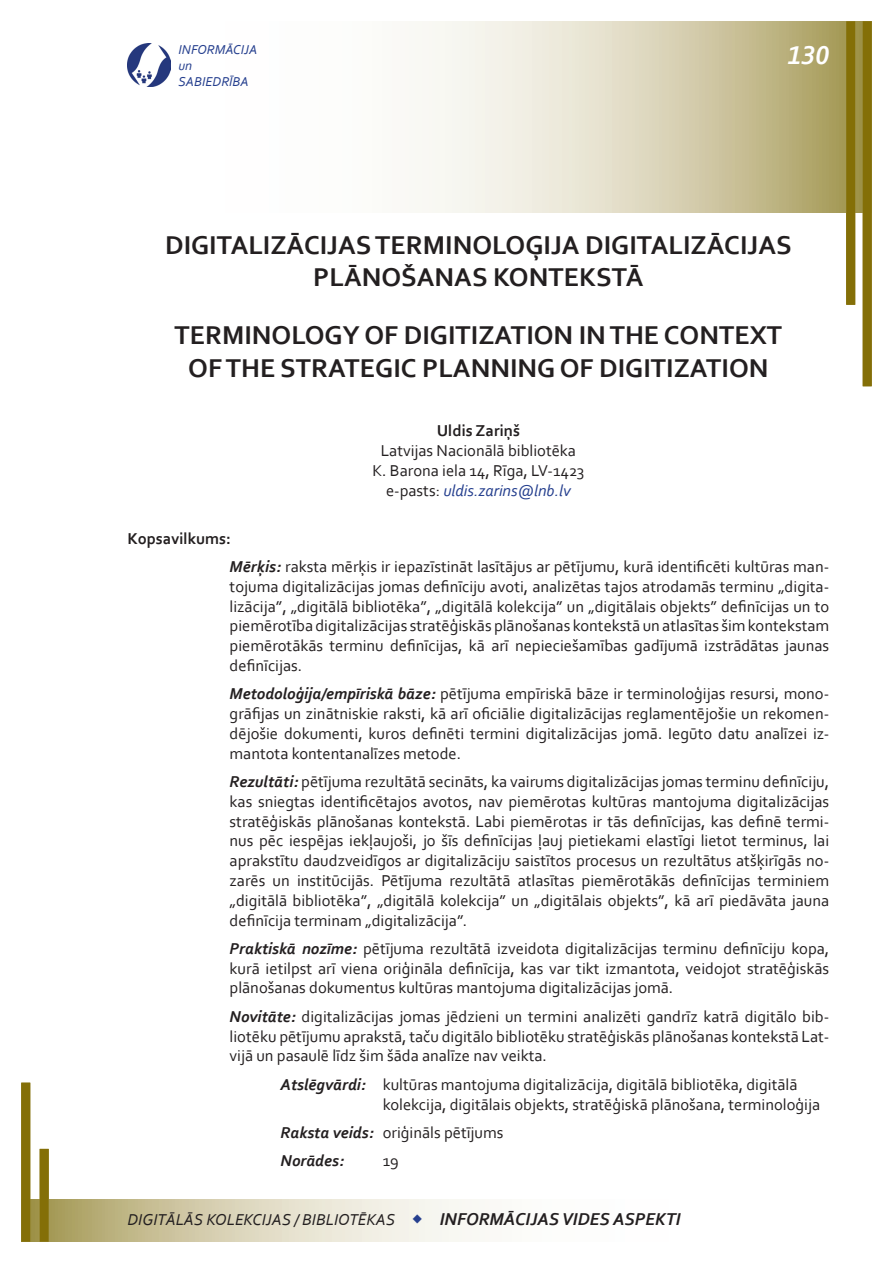
<style>
.page{position:relative;width:893px;height:1263px;background:#fff}
.page>*{position:absolute;margin:0;border:0;box-sizing:border-box;transform-origin:0 0}
.V{font:700 27px/32.4px "Corbel";color:#231f20;text-align:center}
.t1{font:italic 700 27px "Corbel";color:#fff}
.t2{font:italic 700 18px "Corbel";color:#231f20}
.Abstract{font:16.5px/19.8px "Corbel";color:#231f20;text-align:justify}
.Abstract_tech{font:16.5px/19.8px "Corbel";color:#231f20}
.t3{font:italic 16.5px "Corbel";color:#231f20}
.bt_centre{font:16.5px "Corbel";color:#231f20}
.bt_centre-2{font:italic 16.5px "Corbel";color:#253f8e}
.Abstract_name{font:700 16.5px "Corbel";color:#231f20}
.bt_centre-3{font:700 16.5px "Corbel";color:#231f20}
.Abstract_tech-2{font:italic 700 16.5px "Corbel";color:#231f20}
.t4{font:italic 13.5px/16.2px "Corbel";color:#253f8e}
.s1{font-style:normal;color:#231f20}
.s2{font-weight:700;font-style:italic}
</style>
<div class="page">
<svg style="left:127px;top:21px;width:736px;height:192px"></svg>
<svg style="left:30px;top:1199px;width:449px;height:43px;background:#d9d3b7"></svg>
<div style="left:863px;top:21px;width:9px;height:365px;background:#846f07"></div>
<div style="left:846px;top:21px;width:9px;height:284px;background:#846f07"></div>
<div style="left:21px;top:1083px;width:9px;height:159px;background:#846f07"></div>
<div style="left:40px;top:1149px;width:9px;height:93px;background:#846f07"></div>
<svg style="left:413px;top:1214px;width:9px;height:10px"></svg>
<p class="t4" style="left:179px;top:41px;width:80px">INFORMĀCIJA un<br>SABIEDRĪBA</p>
<h1 class="t1" style="left:787px;top:38px;width:43px">130</h1>
<p class="V" style="left:165px;top:228px;width:628px">DIGITALIZĀCIJAS TERMINOLOĢIJA DIGITALIZĀCIJAS<br>PLĀNOŠANAS KONTEKSTĀ</p>
<p class="V" style="left:174px;top:318px;width:609px">TERMINOLOGY OF DIGITIZATION IN THE CONTEXT<br>OF THE STRATEGIC PLANNING OF DIGITIZATION</p>
<p class="bt_centre-3" style="left:437px;top:420px;width:85px">Uldis Zariņš</p>
<p class="bt_centre" style="left:381px;top:440px;width:197px">Latvijas Nacionālā bibliotēka</p>
<p class="bt_centre" style="left:372px;top:460px;width:214px">K. Barona iela 14, Rīga, LV-1423</p>
<p class="bt_centre-2" style="left:386px;top:480px;width:186px"><span class="s1">e-pasts:</span> uldis.zarins@lnb.lv</p>
<p class="Abstract_name" style="left:128px;top:528px;width:105px">Kopsavilkums:</p>
<p class="Abstract" style="left:230px;top:556px;width:601px"><span class="s2">Mērķis:</span> raksta mērķis ir iepazīstināt lasītājus ar pētījumu, kurā identificēti kultūras man&shy;tojuma digitalizācijas jomas definīciju avoti, analizētas tajos atrodamās terminu „digita&shy;lizācija”, „digitālā bibliotēka”, „digitālā kolekcija” un „digitālais objekts” definīcijas un to piemērotība digitalizācijas stratēģiskās plānošanas kontekstā un atlasītas šim kontekstam piemērotākās terminu definīcijas, kā arī nepieciešamības gadījumā izstrādātas jaunas definīcijas.</p>
<p class="Abstract" style="left:230px;top:683px;width:599px"><span class="s2">Metodoloģija/empīriskā bāze:</span> pētījuma empīriskā bāze ir terminoloģijas resursi, mono&shy;grāfijas un zinātniskie raksti, kā arī oficiālie digitalizācijas reglamentējošie un rekomen&shy;dējošie dokumenti, kuros definēti termini digitalizācijas jomā. Iegūto datu analīzei iz&shy;mantota kontentanalīzes metode.</p>
<p class="Abstract" style="left:230px;top:771px;width:601px"><span class="s2">Rezultāti:</span> pētījuma rezultātā secināts, ka vairums digitalizācijas jomas terminu definīciju, kas sniegtas identificētajos avotos, nav piemērotas kultūras mantojuma digitalizācijas stratēģiskās plānošanas kontekstā. Labi piemērotas ir tās definīcijas, kas definē termi&shy;nus pēc iespējas iekļaujoši, jo šīs definīcijas ļauj pietiekami elastīgi lietot terminus, lai aprakstītu daudzveidīgos ar digitalizāciju saistītos procesus un rezultātus atšķirīgās no&shy;zarēs un institūcijās. Pētījuma rezultātā atlasītas piemērotākās definīcijas terminiem „digitālā bibliotēka”, „digitālā kolekcija” un „digitālais objekts”, kā arī piedāvāta jauna definīcija terminam „digitalizācija”.</p>
<p class="Abstract" style="left:230px;top:938px;width:601px"><span class="s2">Praktiskā nozīme:</span> pētījuma rezultātā izveidota digitalizācijas terminu definīciju kopa, kurā ietilpst arī viena oriģināla definīcija, kas var tikt izmantota, veidojot stratēģiskās plānošanas dokumentus kultūras mantojuma digitalizācijas jomā.</p>
<p class="Abstract" style="left:230px;top:1006px;width:599px"><span class="s2">Novitāte:</span> digitalizācijas jomas jēdzieni un termini analizēti gandrīz katrā digitālo bib&shy;liotēku pētījumu aprakstā, taču digitālo bibliotēku stratēģiskās plānošanas kontekstā Lat&shy;vijā un pasaulē līdz šim šāda analīze nav veikta.</p>
<p class="Abstract_tech" style="left:383px;top:1074px;width:439px;text-indent:-102px"><span class="s2">Atslēgvārdi:</span> kultūras mantojuma digitalizācija, digitālā bibliotēka, digitālā kolekcija, digitālais objekts, stratēģiskā plānošana, terminoloģija</p>
<p class="Abstract_tech" style="left:281px;top:1122px;width:224px"><span class="s2">Raksta veids:</span> oriģināls pētījums</p>
<p class="Abstract_tech-2" style="left:281px;top:1150px;width:65px">Norādes:</p>
<p class="Abstract_tech" style="left:383px;top:1150px;width:18px">19</p>
<p class="t3" style="left:128px;top:1210px;width:269px">DIGITĀLĀS KOLEKCIJAS / BIBLIOTĒKAS</p>
<p class="t2" style="left:440px;top:1208px;width:242px">INFORMĀCIJAS VIDES ASPEKTI</p>
<p class="t3" style="left:440px;top:1209px;width:213px">INFORMĀCIJAS VIDES ASPEKTI</p>
</div>
